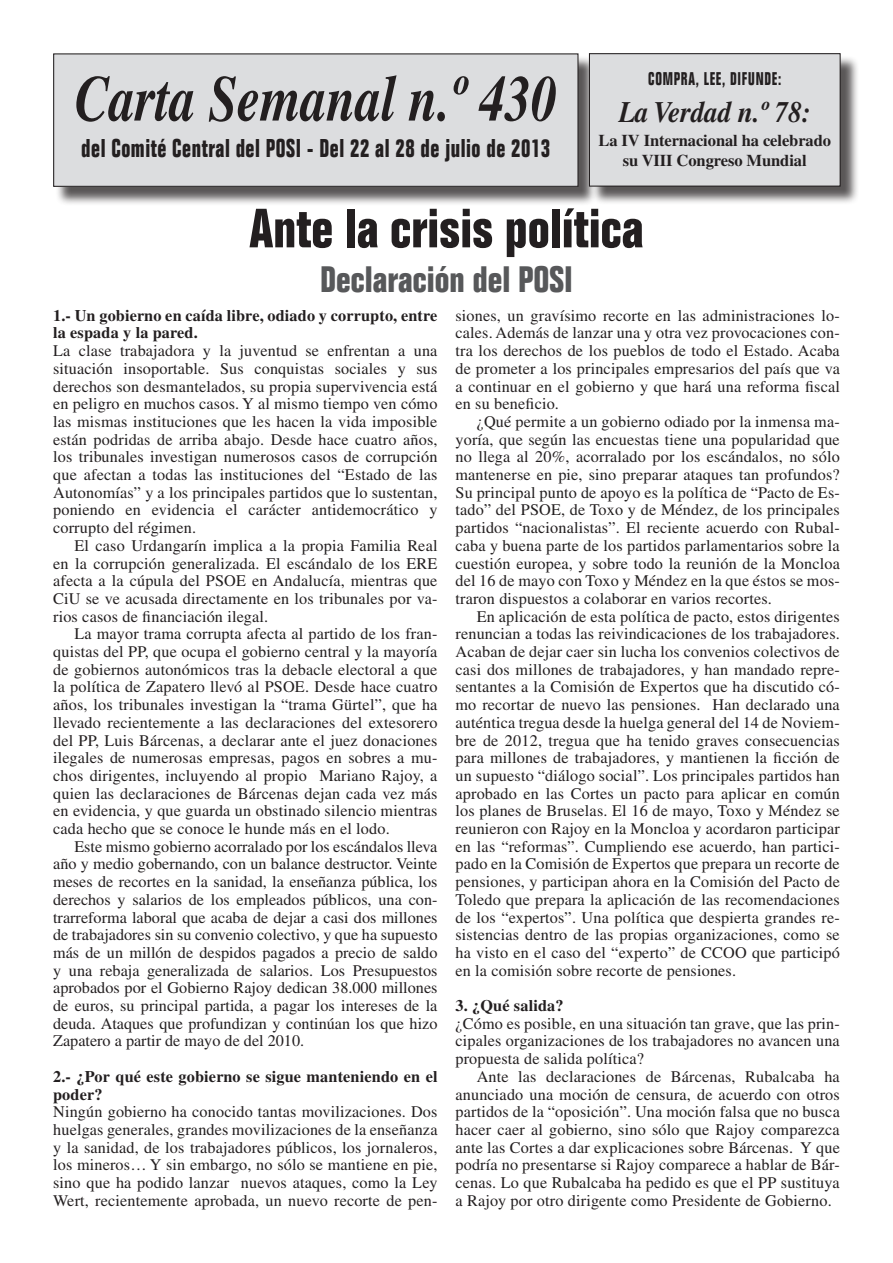
<style>
.page{position:relative;width:893px;height:1263px;background:#fff}
.page>*{position:absolute;margin:0;border:0;box-sizing:border-box;transform-origin:0 0}
.t1{font:italic 700 64.8px "Times LT Std";color:#231f20;scale:.8 1}
.t2{font:700 condensed 54px "Folio Std";color:#231f20}
.t3{font:700 condensed 36px "Folio Std";color:#57585a}
.t4{font:italic 700 29.7px "Times LT Std";color:#231f20;scale:.91 1}
.t5{font:700 condensed 25.2px "Folio Std";letter-spacing:.025em;color:#231f20;scale:.88 1}
.t6{font:700 condensed 18px "Folio Std";letter-spacing:.05em;color:#231f20;scale:.83 1}
.t7{font:700 16.5px/19.8px "Times LT Std";letter-spacing:-.005em;color:#231f20;text-align:center}
.t8{font:16.2px/17.7px "Times LT Std";letter-spacing:.01em;color:#231f20;text-align:justify}
.t9{font:700 16.2px/17.7px "Times LT Std";letter-spacing:.01em;color:#231f20}
</style>
<div class="page">
<div style="left:55px;top:56px;width:542px;height:150px;background:#231f20;opacity:.75"></div>
<div style="left:54px;top:54px;width:524px;height:132px;background:#dcdddf"></div>
<div style="left:53px;top:53px;width:525px;height:134px;border:1px solid #231f20"></div>
<div style="left:591px;top:55px;width:269px;height:151px;background:#231f20;opacity:.75"></div>
<div style="left:589px;top:54px;width:251px;height:132px;background:#dcdddf"></div>
<div style="left:589px;top:53px;width:252px;height:134px;border:1px solid #231f20"></div>
<p class="t1" style="left:75px;top:61px;width:604px">Carta Semanal n.º 430</p>
<p class="t5" style="left:81px;top:134px;width:534px">del Comité Central del POSI - Del 22 al 28 de julio de 2013</p>
<p class="t6" style="left:648px;top:69px;width:162px">COMPRA, LEE, DIFUNDE:</p>
<p class="t4" style="left:619px;top:94px;width:213px">La Verdad n.º 78:</p>
<p class="t7" style="left:598px;top:130px;width:234px">La IV Internacional ha celebrado su VIII Congreso Mundial</p>
<p class="t2" style="left:249px;top:198px;width:396px">Ante la crisis política</p>
<p class="t3" style="left:320px;top:260px;width:254px">Declaración del POSI</p>
<p class="t9" style="left:53px;top:306px;width:386px">1.- Un gobierno en caída libre, odiado y corrupto, entre la espada y la pared.</p>
<p class="t8" style="left:53px;top:342px;width:386px">La clase trabajadora y la juventud se enfrentan a una situación insoportable. Sus conquistas sociales y sus derechos son desmantelados, su propia supervivencia está en peligro en muchos casos. Y al mismo tiempo ven cómo las mismas instituciones que les hacen la vida imposible están podridas de arriba abajo. Desde hace cuatro años, los tribunales investigan numerosos casos de corrupción que afectan a todas las instituciones del “Estado de las Autonomías” y a los principales partidos que lo sustentan, poniendo en evidencia el carácter antidemocrático y corrupto del régimen.</p>
<p class="t8" style="left:53px;top:536px;width:386px;text-indent:21px">El caso Urdangarín implica a la propia Familia Real en la corrupción generalizada. El escándalo de los ERE afecta a la cúpula del PSOE en Andalucía, mientras que CiU se ve acusada directamente en los tribunales por va&shy;rios casos de financiación ilegal.</p>
<p class="t8" style="left:53px;top:625px;width:386px;text-indent:21px">La mayor trama corrupta afecta al partido de los fran&shy;quistas del PP, que ocupa el gobierno central y la mayoría de gobiernos autonómicos tras la debacle electoral a que la política de Zapatero llevó al PSOE. Desde hace cuatro años, los tribunales investigan la “trama Gürtel”, que ha llevado recientemente a las declaraciones del extesorero del PP, Luis Bárcenas, a declarar ante el juez donaciones ilegales de numerosas empresas, pagos en sobres a mu&shy;chos dirigentes, incluyendo al propio Mariano Rajoy, a quien las declaraciones de Bárcenas dejan cada vez más en evidencia, y que guarda un obstinado silencio mientras cada hecho que se conoce le hunde más en el lodo.</p>
<p class="t8" style="left:53px;top:837px;width:386px;text-indent:21px">Este mismo gobierno acorralado por los escándalos lleva año y medio gobernando, con un balance destructor. Veinte meses de recortes en la sanidad, la enseñanza pública, los derechos y salarios de los empleados públicos, una con&shy;trarreforma laboral que acaba de dejar a casi dos millones de trabajadores sin su convenio colectivo, y que ha supuesto más de un millón de despidos pagados a precio de saldo y una rebaja generalizada de salarios. Los Presupuestos aprobados por el Gobierno Rajoy dedican 38.000 millones de euros, su principal partida, a pagar los intereses de la deuda. Ataques que profundizan y continúan los que hizo Zapatero a partir de mayo de del 2010.</p>
<p class="t9" style="left:53px;top:1067px;width:386px">2.- ¿Por qué este gobierno se sigue manteniendo en el poder?</p>
<p class="t8" style="left:53px;top:1103px;width:386px">Ningún gobierno ha conocido tantas movilizaciones. Dos huelgas generales, grandes movilizaciones de la enseñanza y la sanidad, de los trabajadores públicos, los jornaleros, los mineros… Y sin embargo, no sólo se mantiene en pie, sino que ha podido lanzar nuevos ataques, como la Ley Wert, recientemente aprobada, un nuevo recorte de pen-</p>
<p class="t8" style="left:455px;top:306px;width:386px">siones, un gravísimo recorte en las administraciones lo&shy;cales. Además de lanzar una y otra vez provocaciones con&shy;tra los derechos de los pueblos de todo el Estado. Acaba de prometer a los principales empresarios del país que va a continuar en el gobierno y que hará una reforma fiscal en su beneficio.</p>
<p class="t8" style="left:455px;top:412px;width:386px;text-indent:21px">¿Qué permite a un gobierno odiado por la inmensa ma&shy;yoría, que según las encuestas tiene una popularidad que no llega al 20%, acorralado por los escándalos, no sólo mantenerse en pie, sino preparar ataques tan profundos?<br>Su principal punto de apoyo es la política de “Pacto de Es&shy;tado” del PSOE, de Toxo y de Méndez, de los principales partidos “nacionalistas”. El reciente acuerdo con Rubal&shy;caba y buena parte de los partidos parlamentarios sobre la cuestión europea, y sobre todo la reunión de la Moncloa del 16 de mayo con Toxo y Méndez en la que éstos se mos&shy;traron dispuestos a colaborar en varios recortes.</p>
<p class="t8" style="left:455px;top:607px;width:386px;text-indent:21px">En aplicación de esta política de pacto, estos dirigentes renuncian a todas las reivindicaciones de los trabajadores.<br>Acaban de dejar caer sin lucha los convenios colectivos de casi dos millones de trabajadores, y han mandado repre&shy;sentantes a la Comisión de Expertos que ha discutido có&shy;mo recortar de nuevo las pensiones. Han declarado una auténtica tregua desde la huelga general del 14 de Noviem&shy;bre de 2012, tregua que ha tenido graves consecuencias para millones de trabajadores, y mantienen la ficción de un supuesto “diálogo social”. Los principales partidos han aprobado en las Cortes un pacto para aplicar en común los planes de Bruselas. El 16 de mayo, Toxo y Méndez se reunieron con Rajoy en la Moncloa y acordaron participar en las “reformas”. Cumpliendo ese acuerdo, han partici&shy;pado en la Comisión de Expertos que prepara un recorte de pensiones, y participan ahora en la Comisión del Pacto de Toledo que prepara la aplicación de las recomendaciones de los “expertos”. Una política que despierta grandes re&shy;sistencias dentro de las propias organizaciones, como se ha visto en el caso del “experto” de CCOO que participó en la comisión sobre recorte de pensiones.</p>
<p class="t9" style="left:455px;top:996px;width:110px">3. ¿Qué salida?</p>
<p class="t8" style="left:455px;top:1014px;width:386px">¿Cómo es posible, en una situación tan grave, que las prin&shy;cipales organizaciones de los trabajadores no avancen una propuesta de salida política?</p>
<p class="t8" style="left:455px;top:1067px;width:386px;text-indent:21px">Ante las declaraciones de Bárcenas, Rubalcaba ha anunciado una moción de censura, de acuerdo con otros partidos de la “oposición”. Una moción falsa que no busca hacer caer al gobierno, sino sólo que Rajoy comparezca ante las Cortes a dar explicaciones sobre Bárcenas. Y que podría no presentarse si Rajoy comparece a hablar de Bár&shy;cenas. Lo que Rubalcaba ha pedido es que el PP sustituya a Rajoy por otro dirigente como Presidente de Gobierno.</p>
</div>
